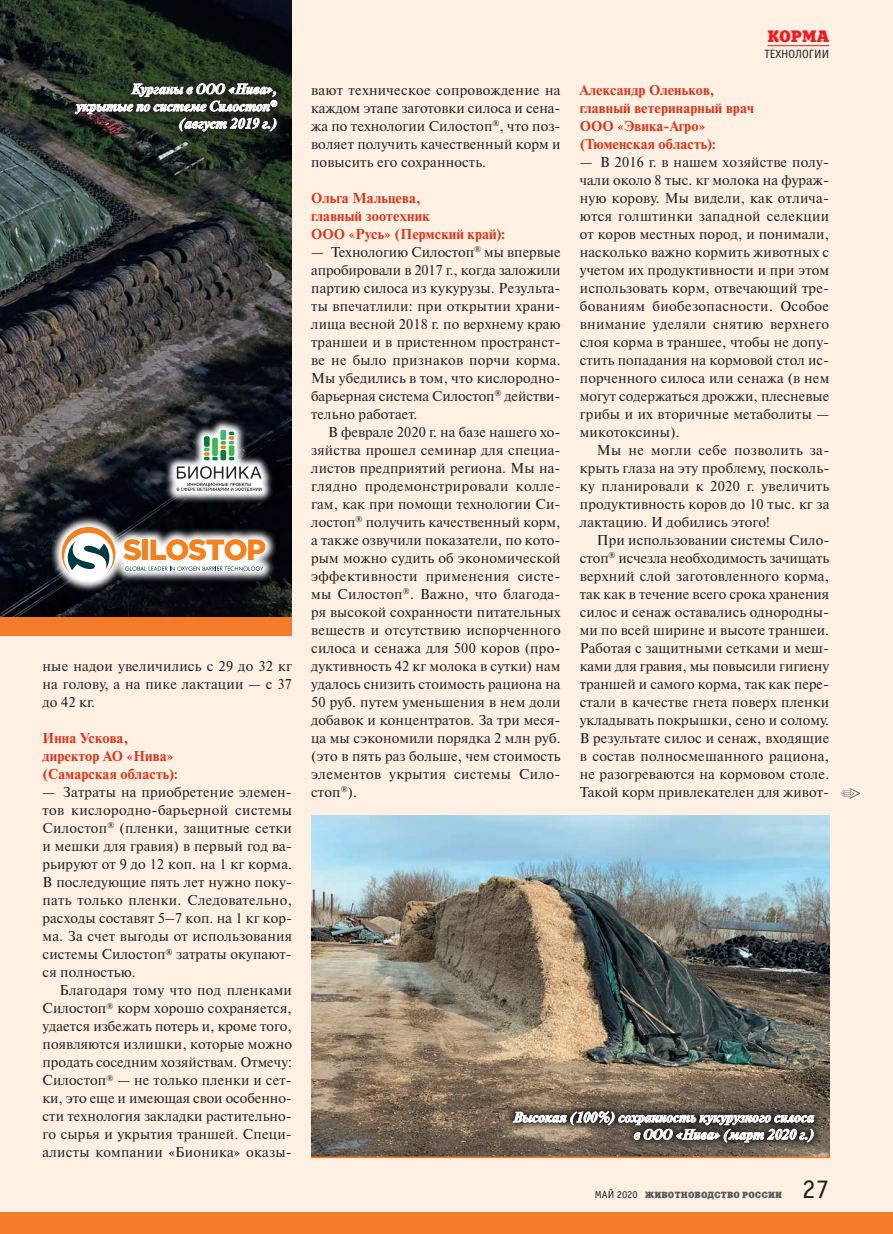
<style>
.page{position:relative;width:893px;height:1234px;background:#fff}
.page>*{position:absolute;margin:0;border:0;box-sizing:border-box;transform-origin:0 0}
.t1{font:27px "Officina Sans C";color:#231f20}
.t2{font:16.5px "Xenia C";color:#ee1d23}
.t3{font:14.25px/18px "Newton C";letter-spacing:.01em;color:#231f20;text-align:justify}
.t4{font:700 14.25px/18px "Newton C";letter-spacing:.01em;color:#d8381e}
.t5{font:italic 700 14.25px/17.2px "Newton C";color:#fff;text-align:right}
.t6{font:12px "Officina Sans C";color:#231f20}
.t7{font:9px "Xenia C";letter-spacing:.025em;color:#57585a}
.s1{font-family:"Officina Sans C";font-size:10.5px;color:#231f20}
</style>
<div class="page">
<div style="left:0;top:0;width:893px;height:1233px;background:#fef0e3"></div>
<hr style="left:767px;top:45px;width:62px;height:1px;background:#ee1d23">
<img style="left:0;top:0;width:292px;height:617px">
<div style="left:0;top:617px;width:292px;height:18px;background:#f47b2a"></div>
<div style="left:0;top:1212px;width:893px;height:21px;background:#f47b2a"></div>
<svg style="left:50px;top:515px;width:227px;height:77px;background:#505256"></svg>
<svg style="left:125px;top:566px;width:138px;height:4px"></svg>
<div style="left:62px;top:527px;width:53px;height:54px;background:#fff;border-radius:50%"></div>
<svg style="left:123px;top:539px;width:18px;height:21px"></svg>
<div style="left:142px;top:539px;width:6px;height:21px;background:#f58220"></div>
<svg style="left:150px;top:539px;width:115px;height:21px;background:#f6b47d"></svg>
<svg style="left:62px;top:527px;width:53px;height:47px"></svg>
<svg style="left:842px;top:788px;width:18px;height:10px"></svg>
<svg style="left:165px;top:418px;width:108px;height:84px;background:#5a5c61"></svg>
<div style="left:220px;top:429px;width:6px;height:11px;background:#41b977;border-radius:2px"></div>
<svg style="left:204px;top:431px;width:30px;height:29px"></svg>
<svg style="left:177px;top:466px;width:85px;height:25px;background:#c5c4c4"></svg>
<svg style="left:66px;top:74px;width:220px;height:66px;background:#243121"></svg>
<svg style="left:75px;top:83px;width:202px;height:48px;background:#5a5e55"></svg>
<img style="left:311px;top:815px;width:518px;height:341px">
<hr style="left:311px;top:1156px;width:518px;height:1px;background:#f47b2a">
<svg style="left:504px;top:1102px;width:319px;height:48px;background:#6d6051"></svg>
<svg style="left:513px;top:1110px;width:301px;height:32px;background:#807972"></svg>
<p class="t5" style="left:76px;top:80px;width:202px">Курганы в ООО «Нива», укрытые по системе Силостоп<sup>® </sup>(август 2019 г.)</p>
<p class="t3" style="left:43px;top:657px;width:251px">ные надои увеличились с 29 до 32 кг на голову, а на пике лактации — с 37 до 42 кг.</p>
<p class="t4" style="left:43px;top:729px;width:137px">Инна Ускова, директор АО «Нива» (Самарская область):</p>
<p class="t3" style="left:43px;top:783px;width:251px">— Затраты на приобретение элемен&shy;тов кислородно-барьерной системы Силостоп<sup>®</sup> (пленки, защитные сетки и мешки для гравия) в первый год ва&shy;рьируют от 9 до 12 коп. на 1 кг корма.<br>В последующие пять лет нужно поку&shy;пать только пленки. Следовательно, расходы составят 5–7 коп. на 1 кг кор&shy;ма. За счет выгоды от использования системы Силостоп<sup>®</sup> затраты окупают&shy;ся полностью.</p>
<p class="t3" style="left:43px;top:981px;width:251px;text-indent:17px">Благодаря тому что под пленками Силостоп<sup>®</sup> корм хорошо сохраняется, удается избежать потерь и, кроме того, появляются излишки, которые можно продать соседним хозяйствам. Отмечу:<br>Силостоп<sup>®</sup> — не только пленки и сет&shy;ки, это еще и имеющая свои особенно&shy;сти технология закладки растительно&shy;го сырья и укрытия траншей. Специ&shy;алисты компании «Бионика» оказы-</p>
<p class="t3" style="left:311px;top:81px;width:251px;text-align:left">вают техническое сопровождение на каждом этапе заготовки силоса и сена&shy;жа по технологии Силостоп<sup>®</sup>, что поз&shy;воляет получить качественный корм и повысить его сохранность.</p>
<p class="t4" style="left:311px;top:189px;width:196px">Ольга Мальцева,<br>главный зоотехник<br>ООО «Русь» (Пермский край):</p>
<p class="t3" style="left:311px;top:243px;width:251px">— Технологию Силостоп<sup>®</sup> мы впервые апробировали в 2017 г., когда заложили партию силоса из кукурузы. Результа&shy;ты впечатлили: при открытии храни&shy;лища весной 2018 г. по верхнему краю траншеи и в пристенном пространст&shy;ве не было признаков порчи корма.<br>Мы убедились в том, что кислородно&shy;барьерная система Силостоп<sup>®</sup> действи&shy;тельно работает.</p>
<p class="t3" style="left:311px;top:423px;width:251px;text-indent:17px">В феврале 2020 г. на базе нашего хо&shy;зяйства прошел семинар для специа&shy;листов предприятий региона. Мы на&shy;глядно продемонстрировали колле&shy;гам, как при помощи технологии Си&shy;лостоп<sup>®</sup> получить качественный корм, а также озвучили показатели, по кото&shy;рым можно судить об экономической эффективности применения систе&shy;мы Силостоп<sup>®</sup>. Важно, что благода&shy;ря высокой сохранности питательных веществ и отсутствию испорченного силоса и сенажа для 500 коров (про&shy;дуктивность 42 кг молока в сутки) нам удалось снизить стоимость рациона на 50 руб. путем уменьшения в нем доли добавок и концентратов. За три меся&shy;ца мы сэкономили порядка 2 млн руб. (это в пять раз больше, чем стоимость элементов укрытия системы Сило&shy;стоп<sup>®</sup>).</p>
<p class="t2" style="left:767px;top:26px;width:63px">КОРМА</p>
<p class="t6" style="left:764px;top:48px;width:66px">ТЕХНОЛОГИИ</p>
<p class="t4" style="left:580px;top:81px;width:176px">Александр Оленьков, главный ветеринарный врач<br>ООО «Эвика-Агро» (Тюменская область):</p>
<p class="t3" style="left:580px;top:153px;width:251px">— В 2016 г. в нашем хозяйстве полу&shy;чали около 8 тыс. кг молока на фураж&shy;ную корову. Мы видели, как отлича&shy;ются голштинки западной селекции от коров местных пород, и понимали, насколько важно кормить животных с учетом их продуктивности и при этом использовать корм, отвечающий тре&shy;бованиям биобезопасности. Особое внимание уделяли снятию верхнего слоя корма в траншее, чтобы не допу&shy;стить попадания на кормовой стол ис&shy;порченного силоса или сенажа (в нем могут содержаться дрожжи, плесневые грибы и их вторичные метаболиты — микотоксины).</p>
<p class="t3" style="left:580px;top:441px;width:251px;text-indent:17px">Мы не могли себе позволить за&shy;крыть глаза на эту проблему, посколь&shy;ку планировали к 2020 г. увеличить продуктивность коров до 10 тыс. кг за лактацию. И добились этого!</p>
<p class="t3" style="left:580px;top:531px;width:251px;text-indent:17px">При использовании системы Сило&shy;стоп<sup>®</sup> исчезла необходимость зачищать верхний слой заготовленного корма, так как в течение всего срока хранения силос и сенаж оставались однородны&shy;ми по всей ширине и высоте траншеи.<br>Работая с защитными сетками и меш&shy;ками для гравия, мы повысили гигиену траншей и самого корма, так как пере&shy;стали в качестве гнета поверх пленки укладывать покрышки, сено и солому.<br>В результате силос и сенаж, входящие в состав полносмешанного рациона, не разогреваются на кормовом столе.<br>Такой корм привлекателен для живот-</p>
<p class="t5" style="left:513px;top:1108px;width:303px">Высокая (100%) сохранность кукурузного силоса в ООО «Нива» (март 2020 г.)</p>
<p class="t7" style="left:595px;top:1188px;width:189px"><span class="s1">МАЙ 2020</span> ЖИВОТНОВОДСТВО РОССИИ</p>
<h1 class="t1" style="left:802px;top:1174px;width:28px">27</h1>
</div>
